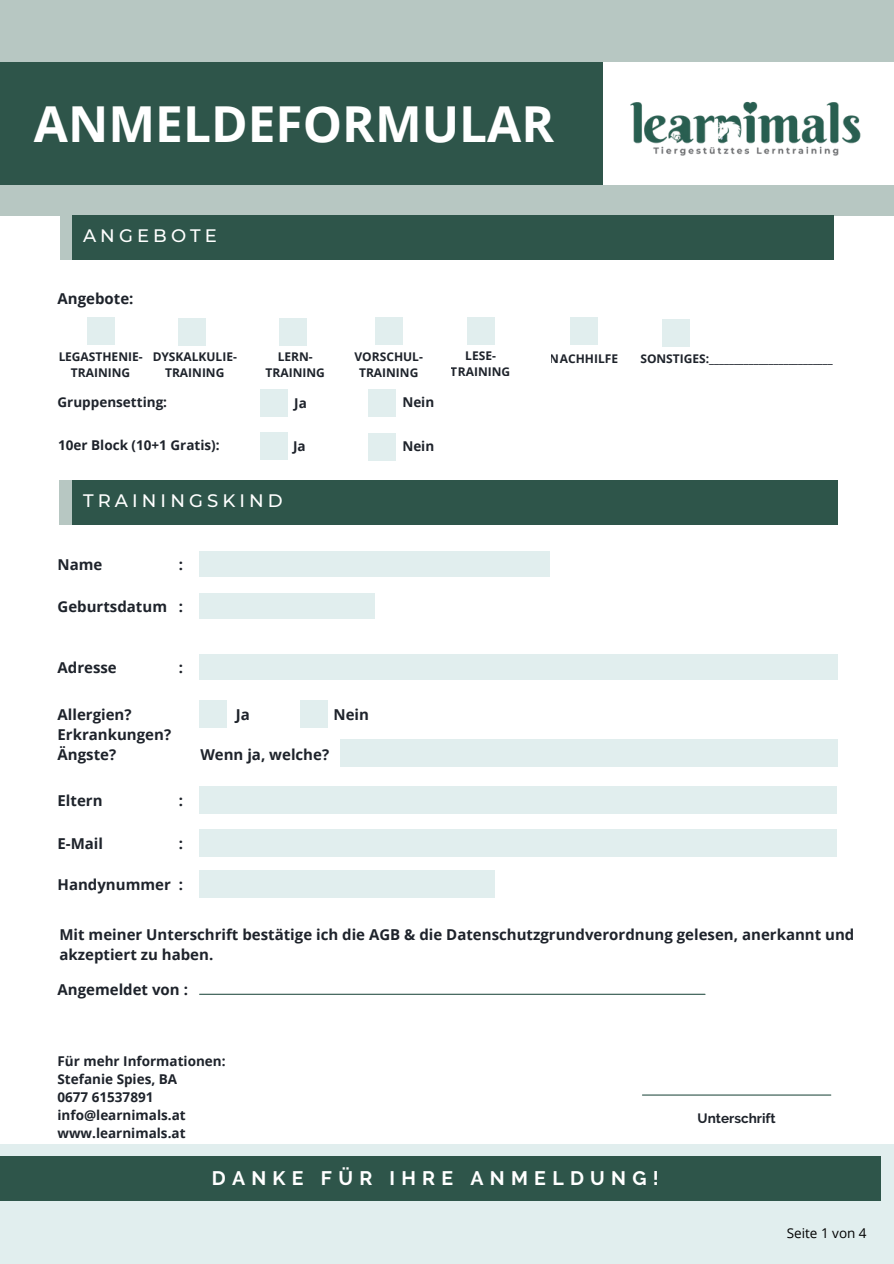
<style>
.page{position:relative;width:894px;height:1264px;background:#fff}
.page>*{position:absolute;margin:0;border:0;box-sizing:border-box;transform-origin:0 0}
.t1{font:700 49.5px "Open Sans";color:#fff}
.t2{font:700 19.5px "Raleway";letter-spacing:.32em;color:#fff}
.t3{font:500 18px "Montserrat";letter-spacing:.23em;color:#fff}
.t4{font:700 15px/20.2px "Open Sans";color:#1e232b}
.t5{font:700 13.5px/18px "Open Sans";color:#1e232b}
.t6{font:700 13.5px "Raleway";color:#1e232b}
.t7{font:13.5px "Open Sans";color:#000}
.t8{font:700 12px/16px "Open Sans";color:#1e232b;text-align:center}
</style>
<div class="page">
<div style="left:0;top:0;width:893px;height:216px;background:#b7c7c2"></div>
<div style="left:0;top:62px;width:694px;height:123px;background:#2e554a"></div>
<div style="left:0;top:1144px;width:893px;height:119px;background:#e1eeee"></div>
<div style="left:0;top:1156px;width:880px;height:45px;background:#2e554a"></div>
<div style="left:259px;top:389px;width:28px;height:27px;background:#e1eeee"></div>
<div style="left:367px;top:389px;width:28px;height:27px;background:#e1eeee"></div>
<div style="left:87px;top:318px;width:27px;height:27px;background:#e1eeee"></div>
<div style="left:178px;top:318px;width:28px;height:27px;background:#e1eeee"></div>
<div style="left:279px;top:318px;width:28px;height:27px;background:#e1eeee"></div>
<div style="left:375px;top:318px;width:27px;height:27px;background:#e1eeee"></div>
<div style="left:466px;top:318px;width:28px;height:27px;background:#e1eeee"></div>
<div style="left:570px;top:318px;width:28px;height:27px;background:#e1eeee"></div>
<div style="left:199px;top:551px;width:350px;height:26px;background:#e1eeee"></div>
<div style="left:199px;top:593px;width:175px;height:26px;background:#e1eeee"></div>
<div style="left:199px;top:654px;width:638px;height:26px;background:#e1eeee"></div>
<div style="left:300px;top:700px;width:28px;height:27px;background:#e1eeee"></div>
<div style="left:199px;top:700px;width:28px;height:27px;background:#e1eeee"></div>
<div style="left:340px;top:739px;width:497px;height:27px;background:#e1eeee"></div>
<div style="left:199px;top:829px;width:637px;height:27px;background:#e1eeee"></div>
<div style="left:199px;top:870px;width:295px;height:27px;background:#e1eeee"></div>
<hr style="left:199px;top:993px;width:505px;height:1px;background:#2e554a">
<hr style="left:642px;top:1094px;width:188px;height:1px;background:#2e554a">
<div style="left:60px;top:216px;width:18px;height:44px;background:#b7c7c2"></div>
<div style="left:72px;top:216px;width:761px;height:44px;background:#2e554a"></div>
<div style="left:59px;top:480px;width:30px;height:45px;background:#b7c7c2"></div>
<div style="left:73px;top:480px;width:764px;height:45px;background:#2e554a"></div>
<div style="left:603px;top:62px;width:290px;height:123px;background:#fff"></div>
<img style="left:630px;top:101px;width:231px;height:55px">
<div style="left:662px;top:319px;width:28px;height:27px;background:#e1eeee"></div>
<div style="left:259px;top:432px;width:28px;height:27px;background:#e1eeee"></div>
<div style="left:367px;top:433px;width:28px;height:27px;background:#e1eeee"></div>
<div style="left:199px;top:786px;width:637px;height:27px;background:#e1eeee"></div>
<h1 class="t1" style="left:34px;top:89px;width:521px">ANMELDEFORMULAR</h1>
<p class="t3" style="left:83px;top:225px;width:135px">ANGEBOTE</p>
<p class="t4" style="left:57px;top:288px;width:77px">Angebote:</p>
<p class="t8" style="left:58px;top:348px;width:86px">LEGASTHENIE-<br>TRAINING</p>
<p class="t8" style="left:152px;top:348px;width:86px">DYSKALKULIE-<br>TRAINING</p>
<p class="t8" style="left:265px;top:348px;width:61px">LERN-<br>TRAINING</p>
<p class="t8" style="left:354px;top:348px;width:70px">VORSCHUL-<br>TRAINING</p>
<p class="t8" style="left:451px;top:347px;width:61px">LESE-<br>TRAINING</p>
<p class="t8" style="left:550px;top:351px;width:70px">NACHHILFE</p>
<p class="t5" style="left:57px;top:393px;width:111px">Gruppensetting:</p>
<p class="t5" style="left:294px;top:394px;width:14px">Ja</p>
<p class="t5" style="left:402px;top:393px;width:33px">Nein</p>
<p class="t5" style="left:58px;top:436px;width:163px">10er Block (10+1 Gratis):</p>
<p class="t5" style="left:293px;top:437px;width:14px">Ja</p>
<p class="t5" style="left:402px;top:437px;width:33px">Nein</p>
<p class="t3" style="left:83px;top:489px;width:201px">TRAININGSKIND</p>
<p class="t4" style="left:57px;top:554px;width:46px">Name</p>
<p class="t4" style="left:57px;top:596px;width:111px">Geburtsdatum</p>
<p class="t4" style="left:179px;top:554px;width:6px">:</p>
<p class="t4" style="left:179px;top:596px;width:6px">:</p>
<p class="t4" style="left:57px;top:657px;width:61px">Adresse</p>
<p class="t4" style="left:57px;top:704px;width:115px">Allergien?<br>Erkrankungen?<br>Ängste?</p>
<p class="t4" style="left:236px;top:704px;width:16px">Ja</p>
<p class="t4" style="left:333px;top:704px;width:37px">Nein</p>
<p class="t4" style="left:179px;top:657px;width:6px">:</p>
<p class="t4" style="left:200px;top:744px;width:130px">Wenn ja, welche?</p>
<p class="t4" style="left:57px;top:789px;width:47px">Eltern</p>
<p class="t4" style="left:57px;top:833px;width:47px">E-Mail</p>
<p class="t4" style="left:57px;top:873px;width:115px">Handynummer</p>
<p class="t4" style="left:179px;top:789px;width:6px">:</p>
<p class="t4" style="left:179px;top:833px;width:6px">:</p>
<p class="t4" style="left:179px;top:873px;width:6px">:</p>
<p class="t8" style="left:640px;top:351px;width:194px">SONSTIGES:_________________________</p>
<p class="t4" style="left:59px;top:923px;width:796px">Mit meiner Unterschrift bestätige ich die AGB &amp; die Datenschutzgrundverordnung gelesen, anerkannt und akzeptiert zu haben.</p>
<p class="t4" style="left:57px;top:979px;width:132px">Angemeldet von :</p>
<p class="t5" style="left:57px;top:1052px;width:169px">Für mehr Informationen:<br>Stefanie Spies, BA<br>0677 61537891 info@learnimals.at www.learnimals.at</p>
<h2 class="t2" style="left:212px;top:1166px;width:448px">DANKE FÜR IHRE ANMELDUNG!</h2>
<p class="t6" style="left:697px;top:1110px;width:80px">Unterschrift</p>
<p class="t7" style="left:786px;top:1223px;width:81px">Seite 1 von 4</p>
</div>
